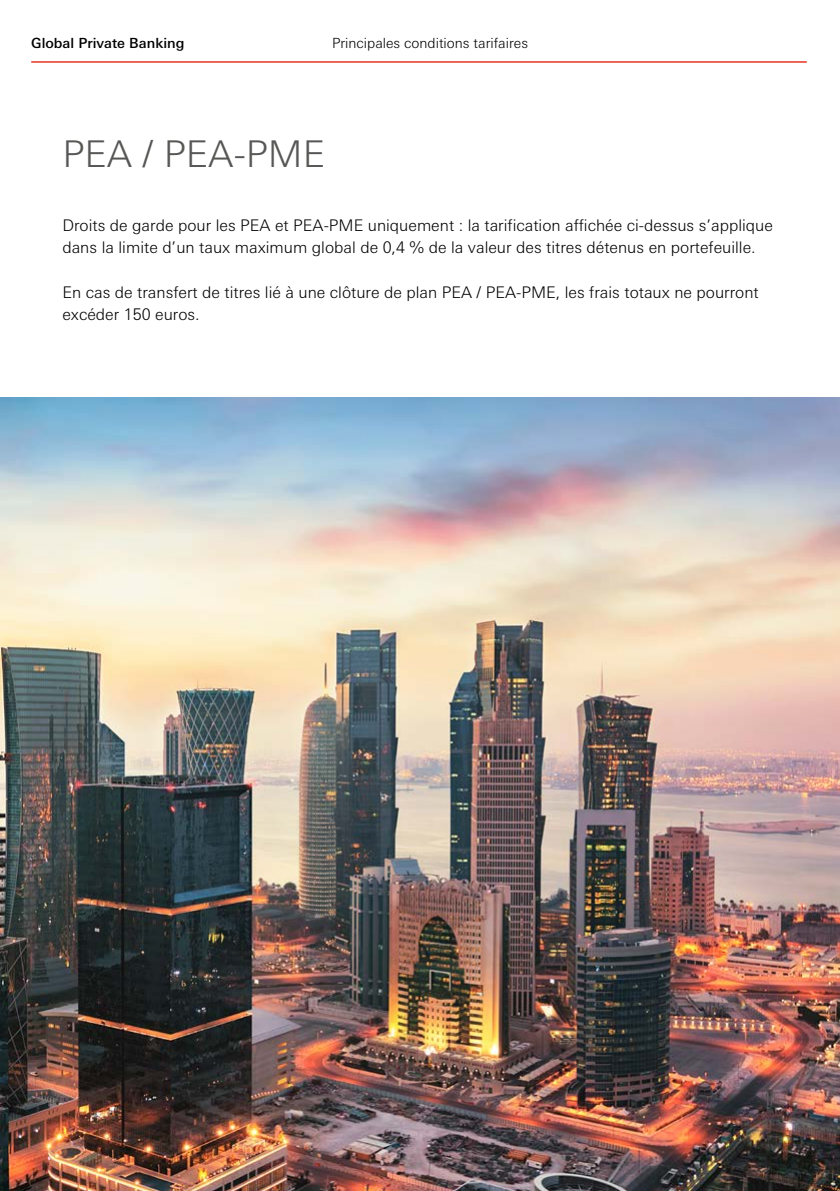
<style>
.page{position:relative;width:840px;height:1191px;background:#fff}
.page>*{position:absolute;margin:0;border:0;box-sizing:border-box;transform-origin:0 0}
.t1{font:300 36.8px "Univers Nextfor HSBC";color:#575756}
.t2{font:300 16px/22px "Univers Nextfor HSBC";color:#000}
.t3{font:300 14px "Univers Nextfor HSBC";color:#000}
.t4{font:500 14px "Univers Nextfor HSBC";color:#000}
</style>
<div class="page">
<hr style="left:31px;top:61px;width:775px;height:2px;background:#e52713">
<img style="left:0;top:397px;width:839px;height:794px">
<p class="t4" style="left:31px;top:33px;width:155px">Global Private Banking</p>
<p class="t3" style="left:332px;top:33px;width:197px">Principales conditions tarifaires</p>
<h1 class="t1" style="left:62px;top:128px;width:264px">PEA / PEA-PME</h1>
<p class="t2" style="left:62px;top:214px;width:711px">Droits de garde pour les PEA et PEA-PME uniquement : la tarification affichée ci-dessus s’applique dans la limite d’un taux maximum global de 0,4 % de la valeur des titres détenus en portefeuille.</p>
<p class="t2" style="left:62px;top:280px;width:697px">En cas de transfert de titres lié à une clôture de plan PEA / PEA-PME, les frais totaux ne pourront excéder 150 euros.</p>
</div>
